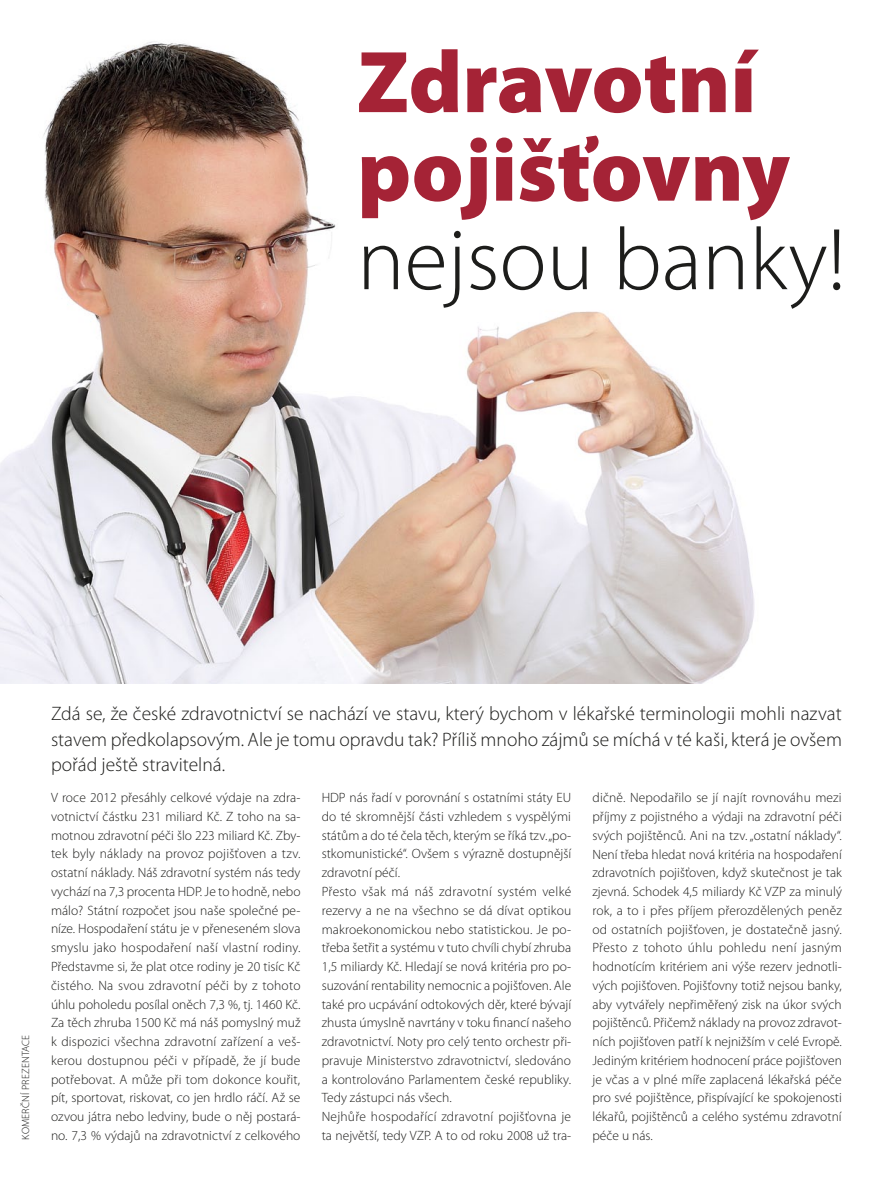
<style>
.page{position:relative;width:893px;height:1191px;background:#fff}
.page>*{position:absolute;margin:0;border:0;box-sizing:border-box;transform-origin:0 0}
.t1{font:900 88.5px/88.5px "Myriad Pro";color:#a52336}
.t2{font:300 88.5px "Myriad Pro";color:#1d1d1b}
.t3{font:300 19.5px/25.5px "Myriad Pro";color:#1d1d1b;text-align:justify}
.t4{font:300 13.5px/18.8px "Myriad Pro";color:#1d1d1b;text-align:justify}
.t5{font:300 10.5px "Myriad Pro";letter-spacing:.02em;color:#1d1d1b}
</style>
<div class="page">
<img style="left:0;top:41px;width:755px;height:642px">
<h1 class="t1" style="left:357px;top:34px;width:434px">Zdravotní pojišťovny</h1>
<h1 class="t2" style="left:357px;top:206px;width:490px">nejsou banky!</h1>
<p class="t5" style="left:19px;top:1139px;width:105px;rotate:-90deg">komerčn í prezentace</p>
<h2 class="t3" style="left:51px;top:700px;width:792px">Zdá se, že české zdravotnictví se nachází ve stavu, který bychom v lékařské terminologii mohli nazvat stavem předkolapsovým. Ale je tomu opravdu tak? Příliš mnoho zájmů se míchá v té kaši, která je ovšem pořád ještě stravitelná.</h2>
<p class="t4" style="left:51px;top:788px;width:251px">V roce 2012 přesáhly celkové výdaje na zdra&shy;votnictví částku 231 miliard Kč. Z toho na sa&shy;motnou zdravotní péči šlo 223 miliard Kč. Zby&shy;tek byly náklady na provoz pojišťoven a tzv. ostatní náklady. Náš zdravotní systém nás tedy vychází na 7,3 procenta HDP. Je to hodně, nebo málo? Státní rozpočet jsou naše společné pe&shy;níze. Hospodaření státu je v přeneseném slova smyslu jako hospodaření naší vlastní rodiny.<br>Představme si, že plat otce rodiny je 20 tisíc Kč čistého. Na svou zdravotní péči by z tohoto úhlu poholedu posílal oněch 7,3 %, tj. 1460 Kč.<br>Za těch zhruba 1500 Kč má náš pomyslný muž k dispozici všechna zdravotní zařízení a veš&shy;kerou dostupnou péči v případě, že jí bude potřebovat. A může při tom dokonce kouřit, pít, sportovat, riskovat, co jen hrdlo ráčí. Až se ozvou játra nebo ledviny, bude o něj postará&shy;no. 7,3 % výdajů na zdravotnictví z celkového</p>
<p class="t4" style="left:322px;top:788px;width:251px;text-align:left">HDP nás řadí v porovnání s ostatními státy EU do té skromnější části vzhledem s vyspělými státům a do té čela těch, kterým se říká tzv. „po&shy;stkomunistické“. Ovšem s výrazně dostupnější zdravotní péčí.<br>Přesto však má náš zdravotní systém velké rezervy a ne na všechno se dá dívat optikou makroekonomickou nebo statistickou. Je po&shy;třeba šetřit a systému v tuto chvíli chybí zhruba 1,5 miliardy Kč. Hledají se nová kritéria pro po&shy;suzování rentability nemocnic a pojišťoven. Ale také pro ucpávání odtokových děr, které bývají zhusta úmyslně navrtány v toku financí našeho zdravotnictví. Noty pro celý tento orchestr při&shy;pravuje Ministerstvo zdravotnictví, sledováno a kontrolováno Parlamentem české republiky.<br>Tedy zástupci nás všech.<br>Nejhůře hospodařící zdravotní pojišťovna je ta největší, tedy VZP. A to od roku 2008 už tra-</p>
<p class="t4" style="left:592px;top:788px;width:251px">dičně. Nepodařilo se jí najít rovnováhu mezi příjmy z pojistného a výdaji na zdravotní péči svých pojištěnců. Ani na tzv. „ostatní náklady“.<br>Není třeba hledat nová kritéria na hospodaření zdravotních pojišťoven, když skutečnost je tak zjevná. Schodek 4,5 miliardy Kč VZP za minulý rok, a to i přes příjem přerozdělených peněz od ostatních pojišťoven, je dostatečně jasný.<br>Přesto z tohoto úhlu pohledu není jasným hodnotícím kritériem ani výše rezerv jednotli&shy;vých pojišťoven. Pojišťovny totiž nejsou banky, aby vytvářely nepřiměřený zisk na úkor svých pojištěnců. Přičemž náklady na provoz zdravot&shy;ních pojišťoven patří k nejnižším v celé Evropě.<br>Jediným kritériem hodnocení práce pojišťoven je včas a v plné míře zaplacená lékařská péče pro své pojištěnce, přispívající ke spokojenosti lékařů, pojištěnců a celého systému zdravotní</p>
<p class="t4" style="left:592px;top:1125px;width:62px">péče u nás.</p>
</div>
